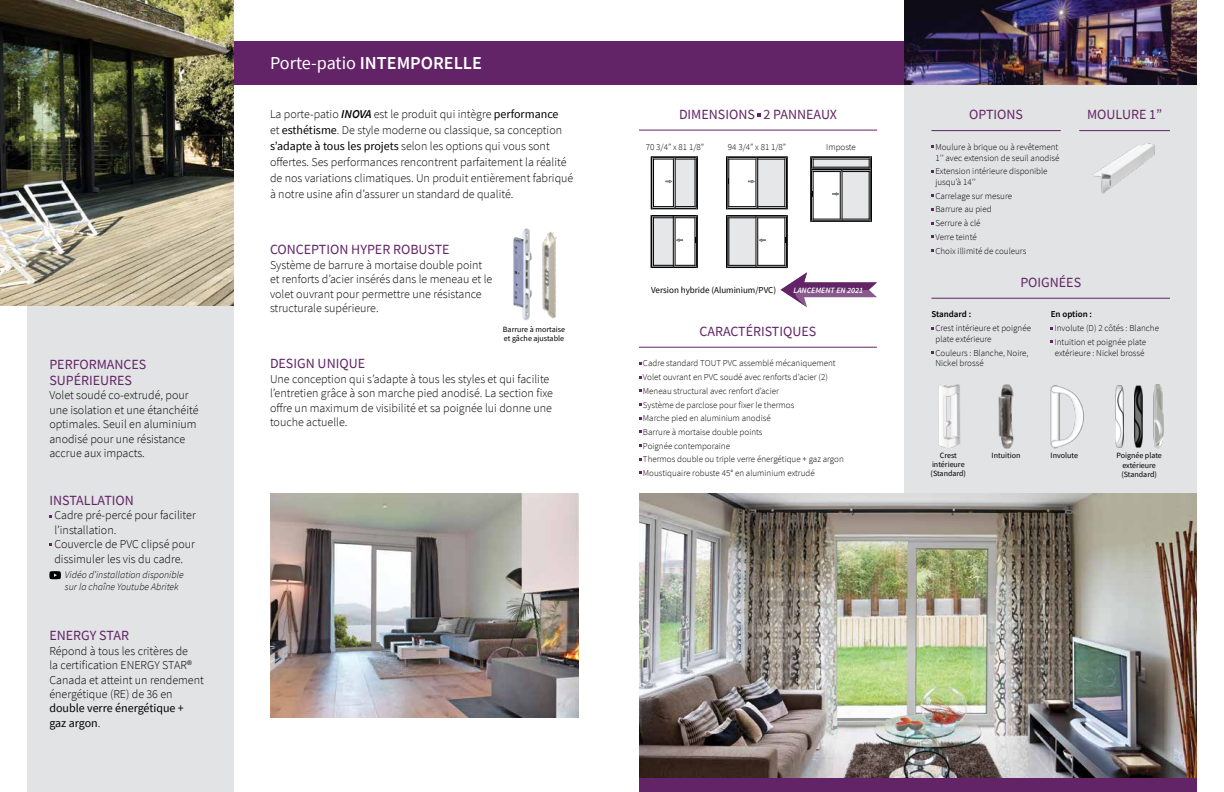
<style>
.page{position:relative;width:1224px;height:792px;background:#fff}
.page>*{position:absolute;margin:0;border:0;box-sizing:border-box;transform-origin:0 0}
.t1{font:600 18.2px "Source Sans Pro";color:#fff}
.t2{font:14px/16px "Source Sans Pro";color:#622466}
.t3{font:300 12px/14.4px "Source Sans Pro";color:#000}
.t4{font:12px/14.4px "Source Sans Pro";color:#000}
.t5{font:italic 300 10px/12px "Source Sans Pro";color:#000}
.t6{font:300 9px/13.7px "Source Sans Pro";color:#000}
.t7{font:9px "Source Sans Pro";color:#000}
.t8{font:600 9px "Source Sans Pro";color:#000}
.t9{font:italic 600 8.1px "Source Sans Pro";color:#fff}
.t10{font:8px/9px "Source Sans Pro";color:#000;text-align:center}
.s1{font-weight:300}
.s2{font-weight:400}
.s3{font-weight:600;font-style:italic}
</style>
<div class="page">
<div style="left:904px;top:84px;width:293px;height:442px;background:#e2e3e4"></div>
<img style="left:639px;top:494px;width:558px;height:285px">
<img style="left:270px;top:494px;width:308px;height:224px">
<div style="left:27px;top:302px;width:207px;height:490px;background:#e2e3e4"></div>
<div style="left:639px;top:779px;width:558px;height:13px;background:#622466"></div>
<div style="left:0;top:41px;width:1197px;height:43px;background:#622466"></div>
<svg style="left:49px;top:571px;width:12px;height:8px"></svg>
<hr style="left:932px;top:130px;width:129px;height:1px;background:#622466">
<img style="left:904px;top:0;width:293px;height:84px">
<hr style="left:639px;top:347px;width:238px;height:1px;background:#622466">
<hr style="left:639px;top:130px;width:238px;height:1px;background:#622466">
<div style="left:758px;top:159px;width:27px;height:48px;background:#e6e7e8"></div>
<hr style="left:786px;top:157px;width:1px;height:51px;background:#000">
<hr style="left:727px;top:209px;width:60px;height:1px;background:#000">
<hr style="left:727px;top:157px;width:1px;height:51px;background:#000">
<hr style="left:726px;top:157px;width:1px;height:52px;background:#000">
<hr style="left:787px;top:157px;width:1px;height:52px;background:#000">
<hr style="left:785px;top:159px;width:1px;height:48px;background:#000">
<svg style="left:726px;top:156px;width:61px;height:4px"></svg>
<svg style="left:727px;top:206px;width:60px;height:3px"></svg>
<hr style="left:729px;top:159px;width:1px;height:48px;background:#000">
<hr style="left:756px;top:159px;width:1px;height:48px;background:#000">
<hr style="left:758px;top:157px;width:1px;height:51px;background:#000">
<svg style="left:748px;top:180px;width:7px;height:3px"></svg>
<div style="left:842px;top:172px;width:27px;height:47px;background:#e6e7e8"></div>
<hr style="left:811px;top:169px;width:1px;height:52px;background:#000">
<hr style="left:871px;top:169px;width:1px;height:52px;background:#000">
<hr style="left:869px;top:172px;width:1px;height:47px;background:#000">
<svg style="left:811px;top:219px;width:61px;height:3px"></svg>
<hr style="left:813px;top:172px;width:1px;height:47px;background:#000">
<svg style="left:811px;top:156px;width:61px;height:16px"></svg>
<hr style="left:840px;top:172px;width:1px;height:47px;background:#000">
<hr style="left:842px;top:170px;width:1px;height:51px;background:#000">
<svg style="left:832px;top:192px;width:7px;height:4px"></svg>
<div style="left:729px;top:218px;width:27px;height:47px;background:#e6e7e8"></div>
<hr style="left:727px;top:216px;width:1px;height:51px;background:#000">
<hr style="left:786px;top:216px;width:1px;height:51px;background:#000">
<hr style="left:787px;top:216px;width:1px;height:52px;background:#000">
<hr style="left:726px;top:216px;width:1px;height:52px;background:#000">
<hr style="left:729px;top:218px;width:1px;height:47px;background:#000">
<svg style="left:726px;top:215px;width:61px;height:4px"></svg>
<hr style="left:785px;top:218px;width:1px;height:47px;background:#000">
<hr style="left:758px;top:218px;width:1px;height:47px;background:#000">
<hr style="left:756px;top:216px;width:1px;height:51px;background:#000">
<svg style="left:759px;top:239px;width:7px;height:3px"></svg>
<div style="left:675px;top:159px;width:20px;height:48px;background:#e6e7e8"></div>
<hr style="left:651px;top:209px;width:46px;height:1px;background:#000">
<hr style="left:652px;top:157px;width:1px;height:51px;background:#000">
<hr style="left:651px;top:157px;width:1px;height:52px;background:#000">
<hr style="left:697px;top:157px;width:1px;height:52px;background:#000">
<hr style="left:695px;top:159px;width:1px;height:48px;background:#000">
<svg style="left:651px;top:156px;width:47px;height:4px"></svg>
<svg style="left:651px;top:206px;width:47px;height:3px"></svg>
<hr style="left:653px;top:159px;width:1px;height:48px;background:#000">
<hr style="left:673px;top:159px;width:1px;height:47px;background:#000">
<hr style="left:675px;top:157px;width:1px;height:51px;background:#000">
<svg style="left:666px;top:180px;width:6px;height:3px"></svg>
<div style="left:654px;top:218px;width:19px;height:47px;background:#e6e7e8"></div>
<hr style="left:652px;top:216px;width:1px;height:51px;background:#000">
<hr style="left:697px;top:216px;width:1px;height:52px;background:#000">
<hr style="left:651px;top:216px;width:1px;height:52px;background:#000">
<hr style="left:653px;top:218px;width:1px;height:47px;background:#000">
<svg style="left:651px;top:215px;width:47px;height:4px"></svg>
<svg style="left:651px;top:265px;width:47px;height:3px"></svg>
<hr style="left:695px;top:218px;width:1px;height:47px;background:#000">
<hr style="left:675px;top:218px;width:1px;height:47px;background:#000">
<hr style="left:673px;top:216px;width:1px;height:51px;background:#000">
<svg style="left:676px;top:238px;width:7px;height:4px"></svg>
<img style="left:0;top:0;width:234px;height:306px">
<img style="left:1092px;top:143px;width:63px;height:51px">
<hr style="left:1079px;top:130px;width:91px;height:1px;background:#622466">
<hr style="left:932px;top:298px;width:238px;height:1px;background:#622466">
<img style="left:523px;top:228px;width:7px;height:93px">
<img style="left:513px;top:231px;width:44px;height:89px">
<img style="left:1050px;top:385px;width:34px;height:64px">
<img style="left:998px;top:384px;width:16px;height:65px">
<img style="left:1134px;top:385px;width:9px;height:63px">
<img style="left:1115px;top:385px;width:9px;height:63px">
<img style="left:1153px;top:384px;width:11px;height:65px">
<img style="left:939px;top:384px;width:21px;height:65px">
<svg style="left:726px;top:265px;width:151px;height:42px"></svg>
<p class="t2" style="left:49px;top:356px;width:99px">PERFORMANCES<br>SUPÉRIEURES</p>
<p class="t3" style="left:49px;top:388px;width:151px">Volet soudé co-extrudé, pour une isolation et une étanchéité optimales. Seuil en aluminium anodisé pour une résistance accrue aux impacts.</p>
<p class="t2" style="left:49px;top:492px;width:86px">INSTALLATION</p>
<p class="t3" style="left:54px;top:508px;width:143px">Cadre pré-percé pour faciliter l’installation.<br>Couvercle de PVC clipsé pour dissimuler les vis du cadre.</p>
<p class="t5" style="left:65px;top:569px;width:120px">Vidéo d’installation disponible sur la chaîne Youtube Abritek</p>
<p class="t2" style="left:49px;top:628px;width:81px">ENERGY STAR</p>
<p class="t3" style="left:49px;top:644px;width:156px">Répond à tous les critères de<br>la certification ENERGY STAR®<br>Canada et atteint un rendement énergétique (RE) de 36 en</p>
<p class="t4" style="left:49px;top:701px;width:136px">double verre énergétique + gaz argon<span class="s1">.</span></p>
<h1 class="t1" style="left:270px;top:51px;width:213px"><span class="s2">Porte-patio</span> INTEMPORELLE</h1>
<p class="t3" style="left:270px;top:106px;width:305px;line-height:16px">La porte-patio <span class="s3">INOVA</span> est le produit qui intègre <span class="s2">performance<br></span>et <span class="s2">esthétisme</span>. De style moderne ou classique, sa conception <span class="s2">s’adapte à tous les projets</span> selon les options qui vous sont offertes. Ses performances rencontrent parfaitement la réalité de nos variations climatiques. Un produit entièrement fabriqué à notre usine afin d’assurer un standard de qualité.</p>
<p class="t2" style="left:270px;top:242px;width:181px">CONCEPTION HYPER ROBUSTE</p>
<p class="t3" style="left:270px;top:258px;width:224px">Système de barrure à mortaise double point et renforts d’acier insérés dans le meneau et le volet ouvrant pour permettre une résistance structurale supérieure.</p>
<p class="t10" style="left:503px;top:325px;width:64px;text-align:left">Barrure à mortaise et gâche ajustable</p>
<p class="t2" style="left:270px;top:356px;width:97px">DESIGN UNIQUE</p>
<p class="t3" style="left:270px;top:372px;width:285px">Une conception qui s’adapte à tous les styles et qui facilite l’entretien grâce à son marche pied anodisé. La section fixe offre un maximum de visibilité et sa poignée lui donne une touche actuelle.</p>
<p class="t2" style="left:679px;top:107px;width:160px">DIMENSIONS 2 PANNEAUX</p>
<p class="t6" style="left:646px;top:140px;width:60px">70 3/4” x 81 1/8”</p>
<p class="t6" style="left:728px;top:140px;width:60px">94 3/4” x 81 1/8”</p>
<p class="t6" style="left:826px;top:140px;width:31px">Imposte</p>
<p class="t7" style="left:651px;top:284px;width:126px">Version hybride (Aluminium/PVC)</p>
<p class="t9" style="left:793px;top:285px;width:71px">LANCEMENT EN 2021</p>
<p class="t2" style="left:700px;top:323px;width:118px">CARACTÉRISTIQUES</p>
<p class="t6" style="left:643px;top:357px;width:202px">Cadre standard TOUT PVC assemblé mécaniquement Volet ouvrant en PVC soudé avec renforts d’acier (2)<br>Meneau structural avec renfort d’acier<br>Système de parclose pour fixer le thermos<br>Marche pied en aluminium anodisé<br>Barrure à mortaise double points<br>Poignée contemporaine<br>Thermos double ou triple verre énergétique + gaz argon Moustiquaire robuste 45° en aluminium extrudé</p>
<p class="t2" style="left:969px;top:107px;width:55px">OPTIONS</p>
<p class="t6" style="left:935px;top:141px;width:126px;line-height:10.8px">Moulure à brique ou à revêtement<br>1’’ avec extension de seuil anodisé</p>
<p class="t6" style="left:935px;top:166px;width:114px;line-height:10.8px">Extension intérieure disponible jusqu’à 14’’</p>
<p class="t6" style="left:935px;top:189px;width:93px">Carrelage sur mesure<br>Barrure au pied<br>Serrure à clé<br>Verre teinté<br>Choix illimité de couleurs</p>
<p class="t2" style="left:1087px;top:107px;width:76px">MOULURE 1”</p>
<p class="t2" style="left:1020px;top:274px;width:62px">POIGNÉES</p>
<p class="t8" style="left:932px;top:309px;width:41px">Standard :</p>
<p class="t6" style="left:935px;top:323px;width:97px;line-height:10.8px">Crest intérieure et poignée plate extérieure</p>
<p class="t6" style="left:935px;top:347px;width:95px;line-height:10.8px">Couleurs : Blanche, Noire,<br>Nickel brossé</p>
<p class="t8" style="left:1051px;top:309px;width:43px">En option :</p>
<p class="t6" style="left:1055px;top:321px;width:106px">Involute (D) 2 côtés : Blanche<br>Intuition et poignée plate</p>
<p class="t6" style="left:1055px;top:346px;width:91px">extérieure : Nickel brossé</p>
<p class="t10" style="left:931px;top:451px;width:37px">Crest intérieure (Standard)</p>
<p class="t10" style="left:992px;top:451px;width:30px">Intuition</p>
<p class="t10" style="left:1051px;top:451px;width:29px">Involute</p>
<p class="t10" style="left:1116px;top:451px;width:47px;line-height:9.3px">Poignée plate extérieure (Standard)</p>
</div>
